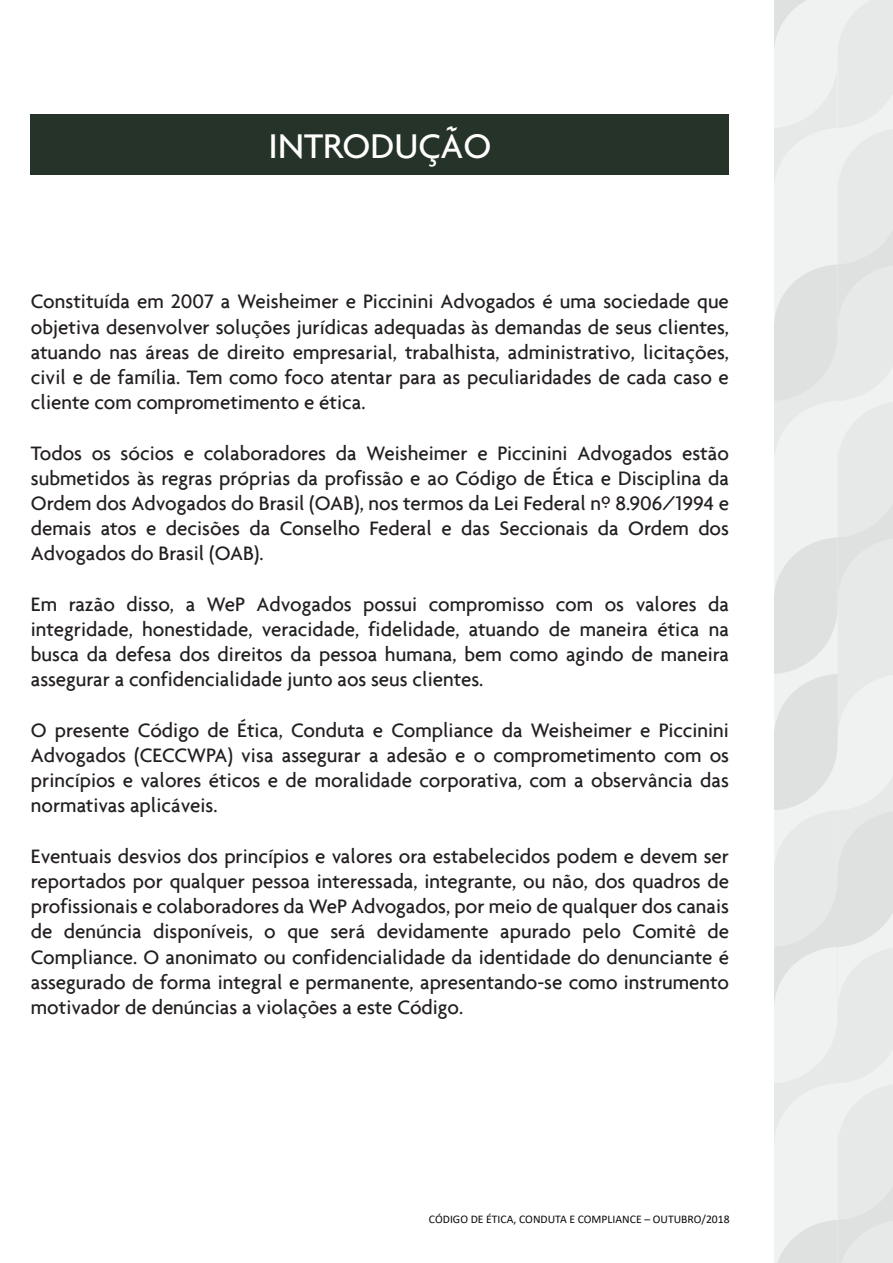
<style>
.page{position:relative;width:893px;height:1263px;background:#fff}
.page>*{position:absolute;margin:0;border:0;box-sizing:border-box;transform-origin:0 0}
.t1{font:500 36.9px "Agenda";color:#fff}
.t2{font:500 21px/25.2px "Agenda";color:#231f20;text-align:justify}
.t3{font:11.7px "Calibri";color:#0b090c}
</style>
<div class="page">
<div style="left:31px;top:114px;width:698px;height:61px;background:#263328"></div>
<svg style="left:774px;top:0;width:119px;height:1263px"></svg>
<h1 class="t1" style="left:269px;top:124px;width:224px">INTRODUÇÃO</h1>
<p class="t2" style="left:31px;top:288px;width:700px">Constituída em 2007 a Weisheimer e Piccinini Advogados é uma sociedade que objetiva desenvolver soluções jurídicas adequadas às demandas de seus clientes, atuando nas áreas de direito empresarial, trabalhista, administrativo, licitações, civil e de família. Tem como foco atentar para as peculiaridades de cada caso e cliente com comprometimento e ética.</p>
<p class="t2" style="left:31px;top:440px;width:700px">Todos os sócios e colaboradores da Weisheimer e Piccinini Advogados estão submetidos às regras próprias da profissão e ao Código de Ética e Disciplina da Ordem dos Advogados do Brasil (OAB), nos termos da Lei Federal nº 8.906/1994 e demais atos e decisões da Conselho Federal e das Seccionais da Ordem dos Advogados do Brasil (OAB).</p>
<p class="t2" style="left:31px;top:591px;width:700px">Em razão disso, a WeP Advogados possui compromisso com os valores da integridade, honestidade, veracidade, fidelidade, atuando de maneira ética na busca da defesa dos direitos da pessoa humana, bem como agindo de maneira assegurar a confidencialidade junto aos seus clientes.</p>
<p class="t2" style="left:31px;top:717px;width:700px">O presente Código de Ética, Conduta e Compliance da Weisheimer e Piccinini Advogados (CECCWPA) visa assegurar a adesão e o comprometimento com os princípios e valores éticos e de moralidade corporativa, com a observância das normativas aplicáveis.</p>
<p class="t2" style="left:31px;top:843px;width:700px">Eventuais desvios dos princípios e valores ora estabelecidos podem e devem ser reportados por qualquer pessoa interessada, integrante, ou não, dos quadros de profissionais e colaboradores da WeP Advogados, por meio de qualquer dos canais de denúncia disponíveis, o que será devidamente apurado pelo Comitê de Compliance. O anonimato ou confidencialidade da identidade do denunciante é assegurado de forma integral e permanente, apresentando-se como instrumento motivador de denúncias a violações a este Código.</p>
<p class="t3" style="left:429px;top:1211px;width:302px">CÓDIGO DE ÉTICA, CONDUTA E COMPLIANCE – OUTUBRO/2018</p>
</div>
